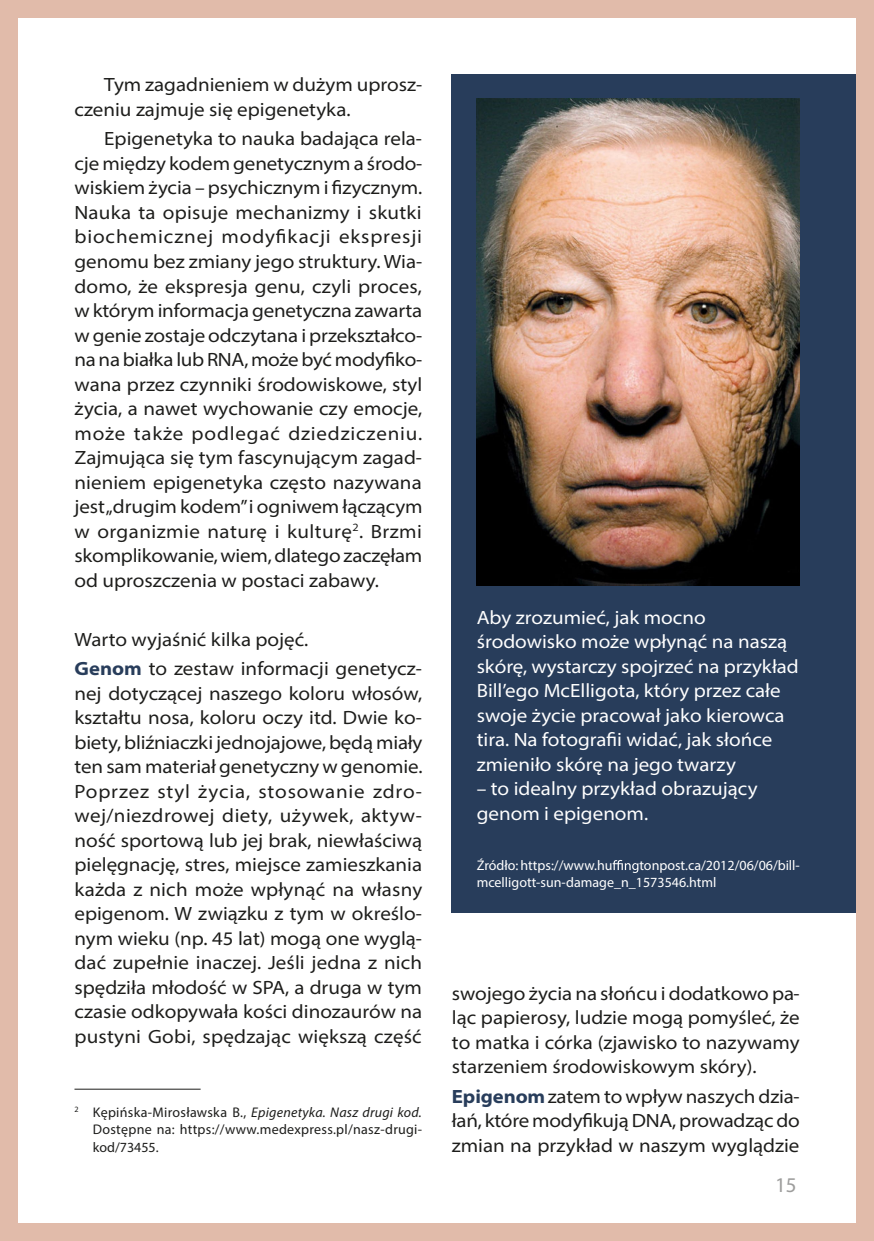
<style>
.page{position:relative;width:874px;height:1241px;background:#fff}
.page>*{position:absolute;margin:0;border:0;box-sizing:border-box;transform-origin:0 0}
.t1{font:21px "Myriad Pro";color:#9d9d9c}
.t2{font:semi-expanded 19.25px/24.5px "Myriad Pro";color:#1d1d1b;text-align:justify}
.t3{font:semi-expanded 19.25px/24.5px "Myriad Pro";color:#fff}
.t4{font:14px/17.5px "Myriad Pro";letter-spacing:.02em;color:#1d1d1b;text-align:justify}
.t5{font:14px/16.8px "Myriad Pro";color:#fff}
.s1{font-weight:700;color:#283d5b}
.s2{font-style:italic}
</style>
<div class="page">
<div style="left:0;top:0;width:17px;height:1240px;background:#e1bbaa"></div>
<div style="left:0;top:0;width:873px;height:17px;background:#e1bbaa"></div>
<div style="left:0;top:1223px;width:873px;height:17px;background:#e1bbaa"></div>
<hr style="left:74px;top:1088px;width:126px;height:1px;background:#1d1d1b">
<div style="left:451px;top:74px;width:422px;height:839px;background:#283d5b"></div>
<img style="left:476px;top:98px;width:323px;height:487px">
<svg style="left:612px;top:860px;width:26px;height:12px"></svg>
<div style="left:856px;top:0;width:17px;height:1240px;background:#e1bbaa"></div>
<p class="t2" style="left:74px;top:72px;width:349px;text-indent:30px">Tym zagadnieniem w dużym uprosz&shy;czeniu zajmuje się epigenetyka.</p>
<p class="t2" style="left:74px;top:126px;width:349px;text-indent:30px">Epigenetyka to nauka badająca rela&shy;cje między kodem genetycznym a środo&shy;wiskiem życia – psychicznym i fizycznym.<br>Nauka ta opisuje mechanizmy i skutki biochemicznej modyfikacji ekspresji genomu bez zmiany jego struktury. Wia&shy;domo, że ekspresja genu, czyli proces, w którym informacja genetyczna zawarta w genie zostaje odczytana i przekształco&shy;nanabiałka lubRNA,możebyćmodyfiko&shy;wana przez czynniki środowiskowe, styl życia, a nawet wychowanie czy emocje, może także podlegać dziedziczeniu.<br>Zajmująca się tym fascynującym zagad&shy;nieniem epigenetyka często nazywana jest„drugim kodem”i ogniwem łączącym w organizmie naturę i kulturę<sup>2</sup>. Brzmi skomplikowanie, wiem, dlatego zaczęłam od uproszczenia w postaci zabawy.</p>
<p class="t2" style="left:74px;top:624px;width:349px;line-height:29.4px">Warto wyjaśnić kilka pojęć.<br><span class="s1">Genom</span> to zestaw informacji genetycz-</p>
<p class="t2" style="left:74px;top:680px;width:349px">nej dotyczącej naszego koloru włosów, kształtu nosa, koloru oczy itd. Dwie ko&shy;biety, bliźniaczki jednojajowe, będą miały ten sam materiał genetyczny w genomie.<br>Poprzez styl życia, stosowanie zdro&shy;wej/niezdrowej diety, używek, aktyw&shy;ność sportową lub jej brak, niewłaściwą pielęgnację, stres, miejsce zamieszkania każda z nich może wpłynąć na własny epigenom. W związku z tym w określo&shy;nym wieku (np. 45 lat) mogą one wyglą&shy;dać zupełnie inaczej. Jeśli jedna z nich spędziła młodość w SPA, a druga w tym czasie odkopywała kości dinozaurów na pustyni Gobi, spędzając większą część</p>
<p class="t4" style="left:93px;top:1102px;width:330px;text-indent:-18px"><sup>2</sup> Kępińska-Mirosławska B., <span class="s2">Epigenetyka. Nasz drugi kod.<br></span>Dostępne na: https://www.medexpress.pl/nasz-drugi&shy;kod/73455.</p>
<p class="t3" style="left:476px;top:604px;width:323px">Aby zrozumieć, jak mocno środowisko może wpłynąć na naszą skórę, wystarczy spojrzeć na przykład Bill’ego McElligota, który przez całe swoje życie pracował jako kierowca tira. Na fotografii widać, jak słońce zmieniło skórę na jego twarzy</p>
<p class="t3" style="left:476px;top:776px;width:282px">– to idealny przykład obrazujący genom i epigenom.</p>
<p class="t5" style="left:476px;top:856px;width:137px">Źródło: https://www.hu</p>
<p class="t5" style="left:476px;top:856px;width:324px;text-indent:163px">tonpost.ca/2012/06/06/bill&shy;mcelligott-sun-damage_n_1573546.html</p>
<p class="t2" style="left:451px;top:980px;width:349px">swojego życia na słońcu i dodatkowo pa&shy;ląc papierosy, ludzie mogą pomyśleć, że to matka i córka (zjawisko to nazywamy starzeniem środowiskowym skóry).</p>
<p class="t2" style="left:451px;top:1083px;width:349px"><span class="s1">Epigenom</span>zatem to wpływ naszych dzia&shy;łań, które modyfikują DNA, prowadząc do zmian na przykład w naszym wyglądzie</p>
<p class="t1" style="left:774px;top:1171px;width:23px">15</p>
</div>
